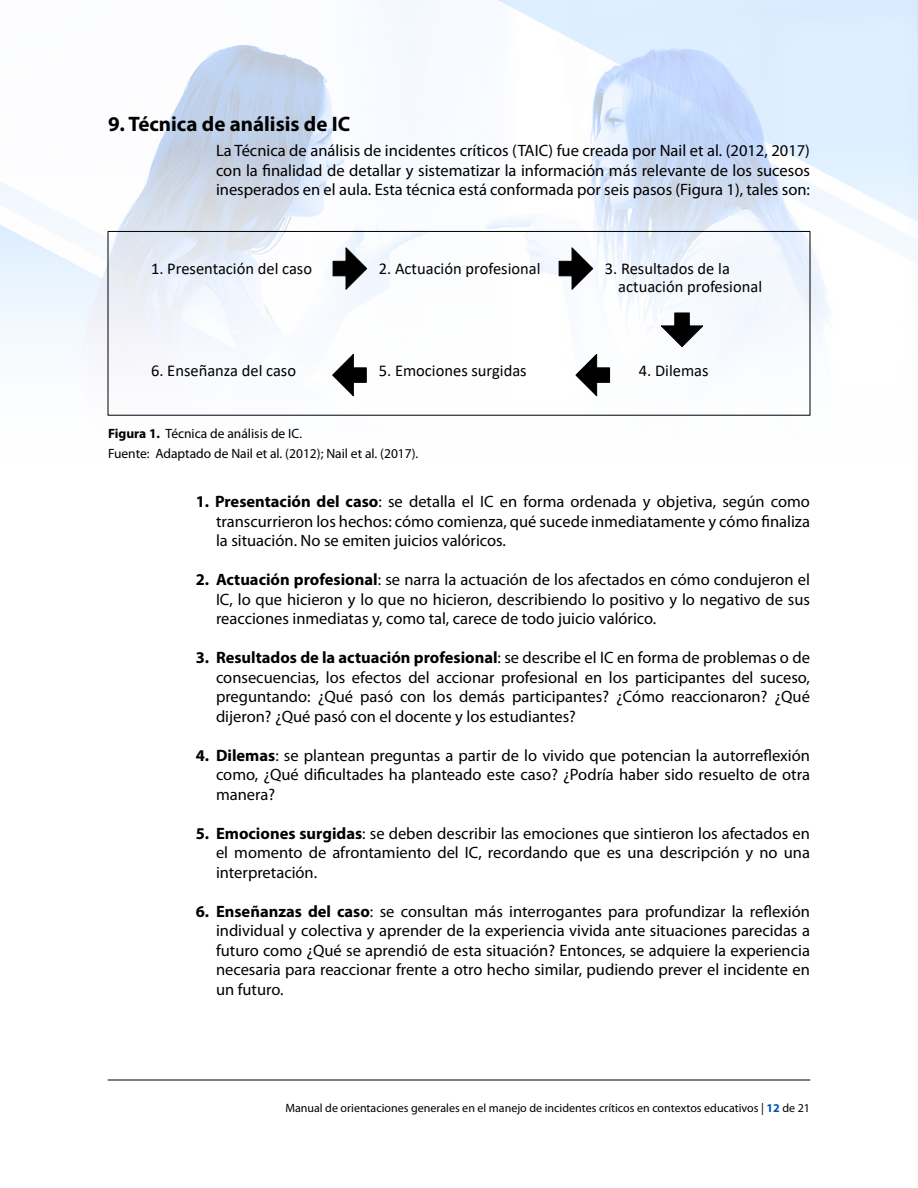
<style>
.page{position:relative;width:918px;height:1188px;background:#fff}
.page>*{position:absolute;margin:0;border:0;box-sizing:border-box;transform-origin:0 0}
.t1{font:700 21px "Myriad Pro";color:#000}
.t2{font:16.5px/19.5px "Myriad Pro";color:#000;text-align:justify}
.t3{font:16.5px/18.8px "Calibri";color:#000}
.t4{font:13.5px/19.5px "Myriad Pro";color:#000}
.t5{font:12px "Myriad Pro";color:#000}
.s1{font-weight:700}
.s2{font-weight:700;color:#0055b8}
</style>
<div class="page">
<hr style="left:108px;top:1080px;width:702px;height:1px;background:#000">
<img style="left:0;top:0;width:918px;height:416px">
<svg style="left:332px;top:246px;width:36px;height:45px"></svg>
<svg style="left:558px;top:246px;width:36px;height:45px"></svg>
<svg style="left:575px;top:353px;width:35px;height:45px"></svg>
<svg style="left:332px;top:353px;width:35px;height:45px"></svg>
<svg style="left:660px;top:312px;width:44px;height:36px"></svg>
<div style="left:108px;top:231px;width:702px;height:185px;border:1px solid #000"></div>
<p class="t1" style="left:108px;top:115px;width:244px">9. Técnica de análisis de IC</p>
<p class="t2" style="left:216px;top:142px;width:595px">La Técnica de análisis de incidentes críticos (TAIC) fue creada por Nail et al. (2012, 2017) con la finalidad de detallar y sistematizar la información más relevante de los sucesos inesperados en el aula. Esta técnica está conformada por seis pasos (Figura 1), tales son:</p>
<p class="t3" style="left:151px;top:260px;width:163px">1. Presentación del caso</p>
<p class="t3" style="left:379px;top:260px;width:163px">2. Actuación profesional</p>
<p class="t3" style="left:618px;top:260px;width:145px;text-indent:-14px">3. Resultados de la actuación profesional</p>
<p class="t3" style="left:151px;top:363px;width:147px">6. Enseñanza del caso</p>
<p class="t3" style="left:379px;top:363px;width:149px">5. Emociones surgidas</p>
<p class="t3" style="left:639px;top:363px;width:71px">4. Dilemas</p>
<p class="t4" style="left:108px;top:425px;width:312px"><span class="s1">Figura 1.</span> Técnica de análisis de IC.<br>Fuente: Adaptado de Nail et al. (2012); Nail et al. (2017).</p>
<p class="t2" style="left:216px;top:493px;width:596px;text-indent:-20px"><span class="s1">1. Presentación del caso</span>: se detalla el IC en forma ordenada y objetiva, según como transcurrieron los hechos: cómo comienza, qué sucede inmediatamente y cómo finaliza la situación. No se emiten juicios valóricos.</p>
<p class="t2" style="left:216px;top:571px;width:596px;text-indent:-20px"><span class="s1">2. Actuación profesional</span>: se narra la actuación de los afectados en cómo condujeron el IC, lo que hicieron y lo que no hicieron, describiendo lo positivo y lo negativo de sus reacciones inmediatas y, como tal, carece de todo juicio valórico.</p>
<p class="t2" style="left:216px;top:649px;width:595px;text-indent:-20px"><span class="s1">3. Resultados de la actuación profesional</span>: se describe el IC en forma de problemas o de consecuencias, los efectos del accionar profesional en los participantes del suceso, preguntando: ¿Qué pasó con los demás participantes? ¿Cómo reaccionaron? ¿Qué dijeron? ¿Qué pasó con el docente y los estudiantes?</p>
<p class="t2" style="left:216px;top:747px;width:596px;text-indent:-20px"><span class="s1">4. Dilemas</span>: se plantean preguntas a partir de lo vivido que potencian la autorreflexión como, ¿Qué dificultades ha planteado este caso? ¿Podría haber sido resuelto de otra manera?</p>
<p class="t2" style="left:216px;top:825px;width:596px;text-indent:-20px"><span class="s1">5. Emociones surgidas</span>: se deben describir las emociones que sintieron los afectados en el momento de afrontamiento del IC, recordando que es una descripción y no una interpretación.</p>
<p class="t2" style="left:216px;top:903px;width:596px;text-indent:-20px"><span class="s1">6. Enseñanzas del caso</span>: se consultan más interrogantes para profundizar la reflexión individual y colectiva y aprender de la experiencia vivida ante situaciones parecidas a futuro como ¿Qué se aprendió de esta situación? Entonces, se adquiere la experiencia necesaria para reaccionar frente a otro hecho similar, pudiendo prever el incidente en un futuro.</p>
<p class="t5" style="left:285px;top:1102px;width:526px">Manual de orientaciones generales en el manejo de incidentes críticos en contextos educativos | <span class="s2">12</span> de 21</p>
</div>
